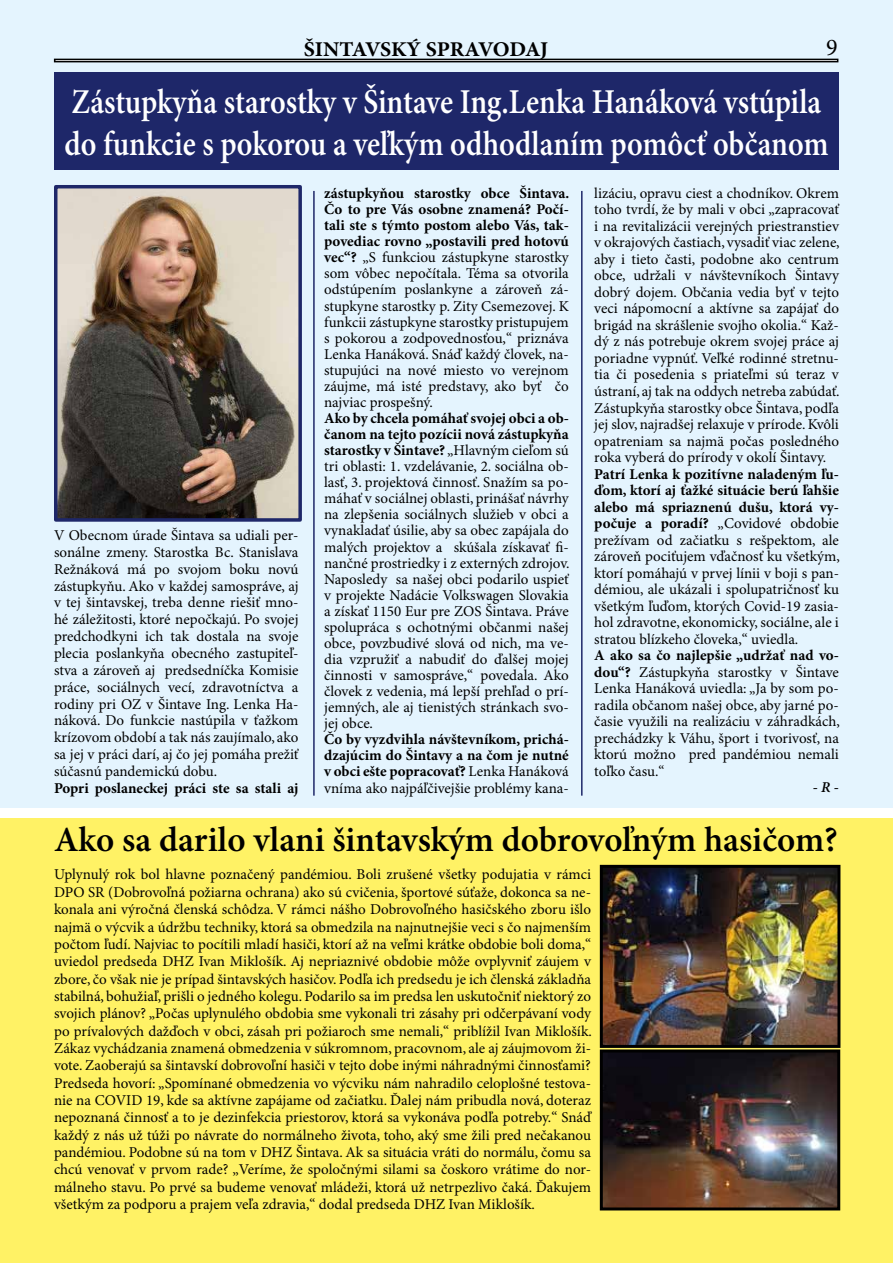
<style>
.page{position:relative;width:893px;height:1263px;background:#fff}
.page>*{position:absolute;margin:0;border:0;box-sizing:border-box;transform-origin:0 0}
.t1{font:600 35.4px "Minion Pro";color:#000}
.t2{font:600 34.95px/41.8px "Minion Pro";color:#fff;scale:.86 1}
.t3{font:24px "Minion Pro";color:#000}
.t4{font:700 21px "Minion Pro";letter-spacing:-.015em;color:#000;scale:1.05 1}
.t5{font:15px/16.5px "Minion Pro";color:#000;text-align:justify}
.t6{font:700 15px/16px "Minion Pro";color:#000;text-align:justify}
.t7{font:italic 600 15px "Minion Pro";color:#000}
.s1{font-weight:700}
.s2{font-weight:400}
</style>
<div class="page">
<div style="left:0;top:0;width:893px;height:808px;background:#e4f4fe"></div>
<div style="left:0;top:819px;width:893px;height:444px;background:#fff265"></div>
<div style="left:54px;top:72px;width:785px;height:98px;background:#1e2769"></div>
<img style="left:58px;top:189px;width:240px;height:329px">
<div style="left:54px;top:185px;width:248px;height:337px;border:3px solid #1e2769"></div>
<hr style="left:313px;top:191px;width:2px;height:605px;background:#1e2769">
<hr style="left:581px;top:191px;width:2px;height:605px;background:#1e2769">
<img style="left:604px;top:869px;width:232px;height:175px">
<div style="left:600px;top:865px;width:240px;height:183px;border:3px solid #000"></div>
<img style="left:604px;top:1053px;width:232px;height:153px">
<div style="left:600px;top:1049px;width:240px;height:161px;border:3px solid #000"></div>
<div style="left:54px;top:59px;width:784px;height:3px;border:2px solid #000"></div>
<h3 class="t4" style="left:304px;top:37px;width:234px">ŠINTAVSKÝ SPRAVODAJ</h3>
<h3 class="t3" style="left:826px;top:33px;width:13px">9</h3>
<h2 class="t2" style="left:64px;top:82px;width:890px">Zástupkyňa starostky v Šintave Ing.Lenka Hanáková vstúpila do funkcie s pokorou a veľkým odhodlaním pomôcť občanom</h2>
<p class="t5" style="left:324px;top:186px;width:247px;line-height:16px"><span class="s1">zástupkyňou starostky obce Šintava.<br>Čo to pre Vás osobne znamená? Počí&shy;tali ste s týmto postom alebo Vás, tak&shy;povediac rovno „postavili pred hotovú vec“?</span> „S funkciou zástupkyne starostky som vôbec nepočítala. Téma sa otvorila odstúpením poslankyne a zároveň zá&shy;stupkyne starostky p. Zity Csemezovej. K funkcii zástupkyne starostky pristupujem s pokorou a zodpovednosťou,“ priznáva Lenka Hanáková. Snáď každý človek, na&shy;stupujúci na nové miesto vo verejnom záujme, má isté predstavy, ako byť čo najviac prospešný.</p>
<p class="t5" style="left:324px;top:411px;width:247px;line-height:16px"><span class="s1">Ako by chcela pomáhať svojej obci a ob&shy;čanom na tejto pozícii nová zástupkyňa starostky v Šintave?</span> „Hlavným cieľom sú tri oblasti: 1. vzdelávanie, 2. sociálna ob&shy;lasť, 3. projektová činnosť. Snažím sa po&shy;máhať v sociálnej oblasti, prinášať návrhy na zlepšenia sociálnych služieb v obci a vynakladať úsilie, aby sa obec zapájala do malých projektov a skúšala získavať fi&shy;nančné prostriedky i z externých zdrojov.<br>Naposledy sa našej obci podarilo uspieť v projekte Nadácie Volkswagen Slovakia a získať 1150 Eur pre ZOS Šintava. Práve spolupráca s ochotnými občanmi našej obce, povzbudivé slová od nich, ma ve&shy;dia vzpružiť a nabudiť do ďalšej mojej činnosti v samospráve,“ povedala. Ako človek z vedenia, má lepší prehľad o prí&shy;jemných, ale aj tienistých stránkach svo&shy;jej obce.</p>
<p class="t6" style="left:324px;top:732px;width:246px">Čo by vyzdvihla návštevníkom, prichá&shy;dzajúcim do Šintavy a na čom je nutné v obci ešte popracovať? <span class="s2">Lenka Hanáková vníma ako najpáľčivejšie problémy kana-</span></p>
<p class="t5" style="left:594px;top:185px;width:247px">lizáciu, opravu ciest a chodníkov. Okrem toho tvrdí, že by mali v obci „zapracovať i na revitalizácii verejných priestranstiev v okrajových častiach, vysadiť viac zelene, aby i tieto časti, podobne ako centrum obce, udržali v návštevníkoch Šintavy dobrý dojem. Občania vedia byť v tejto veci nápomocní a aktívne sa zapájať do brigád na skrášlenie svojho okolia.“ Kaž&shy;dý z nás potrebuje okrem svojej práce aj poriadne vypnúť. Veľké rodinné stretnu&shy;tia či posedenia s priateľmi sú teraz v ústraní, aj tak na oddych netreba zabúdať.<br>Zástupkyňa starostky obce Šintava, podľa jej slov, najradšej relaxuje v prírode. Kvôli opatreniam sa najmä počas posledného roka vyberá do prírody v okolí Šintavy.</p>
<p class="t5" style="left:594px;top:466px;width:247px"><span class="s1">Patrí Lenka k pozitívne naladeným ľu&shy;ďom, ktorí aj ťažké situácie berú ľahšie alebo má spriaznenú dušu, ktorá vy&shy;počuje a poradí?</span> „Covidové obdobie prežívam od začiatku s rešpektom, ale zároveň pociťujem vďačnosť ku všetkým, ktorí pomáhajú v prvej línii v boji s pan&shy;démiou, ale ukázali i spolupatričnosť ku všetkým ľuďom, ktorých Covid-19 zasia&shy;hol zdravotne, ekonomicky, sociálne, ale i stratou blízkeho človeka,“ uviedla.</p>
<p class="t5" style="left:594px;top:648px;width:247px"><span class="s1">A ako sa čo najlepšie „udržať nad vo&shy;dou“?</span> Zástupkyňa starostky v Šintave Lenka Hanáková uviedla: „Ja by som po&shy;radila občanom našej obce, aby jarné po&shy;časie využili na realizáciu v záhradkách, prechádzky k Váhu, šport i tvorivosť, na ktorú možno pred pandémiou nemali toľko času.“</p>
<p class="t7" style="left:813px;top:779px;width:28px">- R -</p>
<h1 class="t1" style="left:54px;top:818px;width:785px">Ako sa darilo vlani šintavským dobrovoľným hasičom?</h1>
<p class="t5" style="left:54px;top:866px;width:539px;line-height:17.4px">Uplynulý rok bol hlavne poznačený pandémiou. Boli zrušené všetky podujatia v rámci DPO SR (Dobrovoľná požiarna ochrana) ako sú cvičenia, športové súťaže, dokonca sa ne&shy;konala ani výročná členská schôdza. V rámci nášho Dobrovoľného hasičského zboru išlo najmä o výcvik a údržbu techniky, ktorá sa obmedzila na najnutnejšie veci s čo najmenším počtom ľudí. Najviac to pocítili mladí hasiči, ktorí až na veľmi krátke obdobie boli doma,“ uviedol predseda DHZ Ivan Miklošík. Aj nepriaznivé obdobie môže ovplyvniť záujem v zbore, čo však nie je prípad šintavských hasičov. Podľa ich predsedu je ich členská základňa stabilná, bohužiaľ, prišli o jedného kolegu. Podarilo sa im predsa len uskutočniť niektorý zo svojich plánov? „Počas uplynulého obdobia sme vykonali tri zásahy pri odčerpávaní vody po prívalových dažďoch v obci, zásah pri požiaroch sme nemali,“ priblížil Ivan Miklošík.<br>Zákaz vychádzania znamená obmedzenia v súkromnom, pracovnom, ale aj záujmovom ži&shy;vote. Zaoberajú sa šintavskí dobrovoľní hasiči v tejto dobe inými náhradnými činnosťami?<br>Predseda hovorí: „Spomínané obmedzenia vo výcviku nám nahradilo celoplošné testova&shy;nie na COVID 19, kde sa aktívne zapájame od začiatku. Ďalej nám pribudla nová, doteraz nepoznaná činnosť a to je dezinfekcia priestorov, ktorá sa vykonáva podľa potreby.“ Snáď každý z nás už túži po návrate do normálneho života, toho, aký sme žili pred nečakanou pandémiou. Podobne sú na tom v DHZ Šintava. Ak sa situácia vráti do normálu, čomu sa chcú venovať v prvom rade? „Veríme, že spoločnými silami sa čoskoro vrátime do nor&shy;málneho stavu. Po prvé sa budeme venovať mládeži, ktorá už netrpezlivo čaká. Ďakujem všetkým za podporu a prajem veľa zdravia,“ dodal predseda DHZ Ivan Miklošík.</p>
<p class="t5" style="left:54px;top:527px;width:246px">V Obecnom úrade Šintava sa udiali per&shy;sonálne zmeny. Starostka Bc. Stanislava Režnáková má po svojom boku novú zástupkyňu. Ako v každej samospráve, aj v tej šintavskej, treba denne riešiť mno&shy;hé záležitosti, ktoré nepočkajú. Po svojej predchodkyni ich tak dostala na svoje plecia poslankyňa obecného zastupiteľ&shy;stva a zároveň aj predsedníčka Komisie práce, sociálnych vecí, zdravotníctva a rodiny pri OZ v Šintave Ing. Lenka Ha&shy;náková. Do funkcie nastúpila v ťažkom krízovom období a tak nás zaujímalo, ako sa jej v práci darí, aj čo jej pomáha prežiť súčasnú pandemickú dobu.</p>
<p class="t6" style="left:54px;top:780px;width:246px">Popri poslaneckej práci ste sa stali aj</p>
</div>
